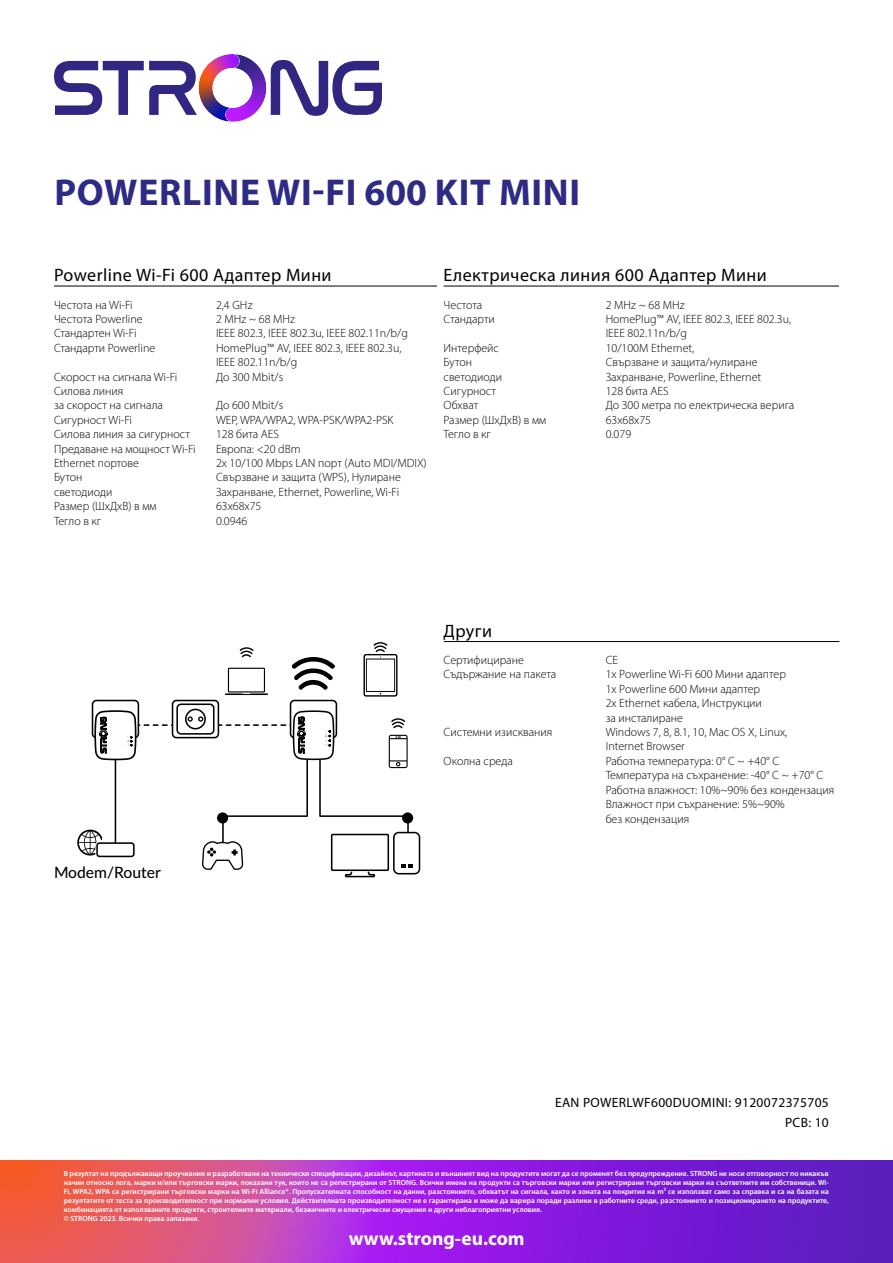
<style>
.page{position:relative;width:893px;height:1263px;background:#fff}
.page>*{position:absolute;margin:0;border:0;box-sizing:border-box;transform-origin:0 0}
.t1{font:700 37.5px "Myriad Pro";letter-spacing:.02em;color:#2e2b85}
.t2{font:700 19.5px "Myriad Pro";color:#fff}
.t3{font:18px "Myriad Pro";letter-spacing:.025em;color:#000}
.t4{font:500 15.6px "Lato";color:#000}
.t5{font:13.5px/19.2px "Myriad Pro";letter-spacing:.025em;color:#000;text-align:right}
.t6{font:300 12px/14.4px "Myriad Pro";color:#000}
.t7{font:600 7.5px/9px "Myriad Pro";color:#fff}
</style>
<div class="page">
<img style="left:0;top:1161px;width:893px;height:102px">
<svg style="left:271px;top:60px;width:111px;height:56px"></svg>
<svg style="left:54px;top:54px;width:198px;height:68px"></svg>
<div style="left:290px;top:700px;width:47px;height:38px;border:2px solid #020203;border-radius:4px"></div>
<div style="left:92px;top:700px;width:47px;height:38px;border:2px solid #020203;border-radius:4px"></div>
<div style="left:172px;top:700px;width:47px;height:38px;border:2px solid #020203;border-radius:4px"></div>
<div style="left:176px;top:703px;width:39px;height:32px;border:2px solid #020203;border-radius:4px"></div>
<hr style="left:306px;top:760px;width:2px;height:55px;background:#000">
<hr style="left:319px;top:760px;width:2px;height:55px;background:#000">
<hr style="left:222px;top:815px;width:2px;height:27px;background:#000">
<svg style="left:407px;top:823px;width:2px;height:8px"></svg>
<hr style="left:223px;top:815px;width:84px;height:2px;background:#020203">
<hr style="left:320px;top:815px;width:88px;height:2px;background:#000">
<hr style="left:115px;top:759px;width:1px;height:84px;background:#000">
<div style="left:96px;top:842px;width:39px;height:15px;border:2px solid #020203;border-radius:2px"></div>
<div style="left:393px;top:832px;width:27px;height:42px;border:2px solid #020203;border-radius:5px"></div>
<svg style="left:401px;top:864px;width:11px;height:4px"></svg>
<div style="left:345px;top:874px;width:30px;height:3px;background:#fff;border:2px solid #020203"></div>
<div style="left:331px;top:834px;width:58px;height:37px;border:2px solid #020203"></div>
<svg style="left:363px;top:642px;width:34px;height:55px"></svg>
<svg style="left:225px;top:668px;width:43px;height:27px"></svg>
<svg style="left:240px;top:647px;width:14px;height:10px"></svg>
<svg style="left:389px;top:735px;width:19px;height:33px"></svg>
<svg style="left:391px;top:718px;width:14px;height:10px"></svg>
<svg style="left:292px;top:657px;width:43px;height:33px"></svg>
<svg style="left:202px;top:840px;width:42px;height:30px"></svg>
<div style="left:218px;top:813px;width:9px;height:10px;background:#000;border-radius:50%"></div>
<div style="left:217px;top:812px;width:11px;height:11px;border:2px solid #020203;border-radius:50%"></div>
<div style="left:403px;top:813px;width:9px;height:10px;background:#000;border-radius:50%"></div>
<div style="left:402px;top:812px;width:11px;height:11px;border:2px solid #020203;border-radius:50%"></div>
<svg style="left:77px;top:830px;width:25px;height:25px"></svg>
<svg style="left:94px;top:709px;width:241px;height:52px"></svg>
<hr style="left:54px;top:286px;width:383px;height:1px;background:#000">
<hr style="left:444px;top:286px;width:395px;height:1px;background:#000">
<hr style="left:444px;top:641px;width:395px;height:1px;background:#000">
<h1 class="t1" style="left:54px;top:178px;width:527px">POWERLINE WI-FI 600 KIT MINI</h1>
<h3 class="t3" style="left:54px;top:269px;width:279px">Powerline Wi-Fi 600 Адаптер Мини</h3>
<p class="t6" style="left:54px;top:298px;width:80px">Честота на Wi-Fi</p>
<p class="t6" style="left:216px;top:298px;width:38px">2,4 GHz</p>
<p class="t6" style="left:54px;top:313px;width:90px">Честота Powerline</p>
<p class="t6" style="left:216px;top:313px;width:81px">2 MHz ~ 68 MHz</p>
<p class="t6" style="left:54px;top:327px;width:84px">Стандартен Wi-Fi</p>
<p class="t6" style="left:216px;top:327px;width:193px">IEEE 802.3, IEEE 802.3u, IEEE 802.11n/b/g</p>
<p class="t6" style="left:54px;top:342px;width:103px">Стандарти Powerline</p>
<p class="t6" style="left:216px;top:342px;width:187px">HomePlug™ AV, IEEE 802.3, IEEE 802.3u,<br>IEEE 802.11n/b/g</p>
<p class="t6" style="left:54px;top:370px;width:125px">Скорост на сигнала Wi-Fi</p>
<p class="t6" style="left:216px;top:370px;width:69px">До 300 Mbit/s</p>
<p class="t6" style="left:54px;top:385px;width:111px">Силова линия<br>за скорост на сигнала</p>
<p class="t6" style="left:216px;top:399px;width:69px">До 600 Mbit/s</p>
<p class="t6" style="left:54px;top:414px;width:80px">Сигурност Wi-Fi</p>
<p class="t6" style="left:216px;top:414px;width:179px">WEP, WPA/WPA2, WPA-PSK/WPA2-PSK</p>
<p class="t6" style="left:54px;top:428px;width:137px">Силова линия за сигурност</p>
<p class="t6" style="left:216px;top:428px;width:65px">128 бита AES</p>
<p class="t6" style="left:54px;top:442px;width:143px">Предаване на мощност Wi-Fi</p>
<p class="t6" style="left:216px;top:442px;width:86px">Европа: &lt;20 dBm</p>
<p class="t6" style="left:54px;top:457px;width:87px">Ethernet портове</p>
<p class="t6" style="left:216px;top:457px;width:212px">2x 10/100 Mbps LAN порт (Auto MDI/MDIX)</p>
<p class="t6" style="left:54px;top:471px;width:30px">Бутон</p>
<p class="t6" style="left:216px;top:471px;width:186px">Свързване и защита (WPS), Нулиране</p>
<p class="t6" style="left:54px;top:486px;width:60px">светодиоди</p>
<p class="t6" style="left:216px;top:486px;width:185px">Захранване, Ethernet, Powerline, Wi-Fi</p>
<p class="t6" style="left:54px;top:500px;width:104px">Размер (ШxДxВ) в мм</p>
<p class="t6" style="left:216px;top:500px;width:47px">63x68x75</p>
<p class="t6" style="left:54px;top:514px;width:49px">Тегло в кг</p>
<p class="t6" style="left:216px;top:514px;width:33px">0.0946</p>
<h3 class="t3" style="left:444px;top:269px;width:325px">Електрическа линия 600 Адаптер Мини</h3>
<p class="t6" style="left:444px;top:298px;width:40px">Честота</p>
<p class="t6" style="left:606px;top:298px;width:81px">2 MHz ~ 68 MHz</p>
<p class="t6" style="left:444px;top:313px;width:53px">Стандарти</p>
<p class="t6" style="left:606px;top:313px;width:187px">HomePlug™ AV, IEEE 802.3, IEEE 802.3u,<br>IEEE 802.11n/b/g</p>
<p class="t6" style="left:444px;top:342px;width:57px">Интерфейс</p>
<p class="t6" style="left:606px;top:342px;width:90px">10/100M Ethernet,</p>
<p class="t6" style="left:444px;top:356px;width:30px">Бутон</p>
<p class="t6" style="left:606px;top:356px;width:153px">Свързване и защита/нулиране</p>
<p class="t6" style="left:444px;top:370px;width:60px">светодиоди</p>
<p class="t6" style="left:606px;top:370px;width:157px">Захранване, Powerline, Ethernet</p>
<p class="t6" style="left:444px;top:385px;width:54px">Сигурност</p>
<p class="t6" style="left:606px;top:385px;width:65px">128 бита AES</p>
<p class="t6" style="left:444px;top:399px;width:36px">Обхват</p>
<p class="t6" style="left:606px;top:399px;width:190px">До 300 метра по електрическа верига</p>
<p class="t6" style="left:444px;top:414px;width:104px">Размер (ШxДxВ) в мм</p>
<p class="t6" style="left:606px;top:414px;width:47px">63x68x75</p>
<p class="t6" style="left:444px;top:428px;width:49px">Тегло в кг</p>
<p class="t6" style="left:606px;top:428px;width:27px">0.079</p>
<h3 class="t4" style="left:54px;top:863px;width:108px">Modem/Router</h3>
<h3 class="t3" style="left:444px;top:624px;width:50px">Други</h3>
<p class="t6" style="left:444px;top:654px;width:82px">Сертифициране</p>
<p class="t6" style="left:606px;top:654px;width:14px">CE</p>
<p class="t6" style="left:444px;top:668px;width:114px">Съдържание на пакета</p>
<p class="t6" style="left:606px;top:668px;width:182px">1x Powerline Wi-Fi 600 Мини адаптер<br>1x Powerline 600 Мини адаптер<br>2x Ethernet кабела, Инструкции<br>за инсталиране</p>
<p class="t6" style="left:444px;top:726px;width:110px">Системни изисквания</p>
<p class="t6" style="left:606px;top:726px;width:183px">Windows 7, 8, 8.1, 10, Mac OS X, Linux,<br>Internet Browser</p>
<p class="t6" style="left:444px;top:755px;width:71px">Околна среда</p>
<p class="t6" style="left:606px;top:755px;width:230px">Работна температура: 0° C ~ +40° C Температура на съхранение: -40° C ~ +70° C Работна влажност: 10%~90% без кондензация Влажност при съхранение: 5%~90%<br>без кондензация</p>
<p class="t5" style="left:555px;top:1094px;width:275px">EAN POWERLWF600DUOMINI: 9120072375705<br>PCB: 10</p>
<p class="t7" style="left:64px;top:1170px;width:767px">В резултат на продължаващи проучвания и разработване на технически спецификации, дизайнът, картината и външният вид на продуктите могат да се променят без предупреждение. STRONG не носи отговорност по никакъв начин относно лога, марки и/или търговски марки, показани тук, които не са регистрирани от STRONG. Всички имена на продукти са търговски марки или регистрирани търговски марки на съответните им собственици. Wi-Fi, WPA2, WPA са регистрирани търговски марки на Wi-Fi Alliance®. Пропускателната способност на данни, разстоянието, обхватът на сигнала, както и зоната на покритие на m² се използват само за справка и са на базата на резултатите от теста за производителност при нормални условия. Действителната производителност не е гарантирана и може да варира поради разлики в работните среди, разстоянието и позиционирането на продуктите, комбинацията от използваните продукти, строителните материали, безжичните и електрически смущения и други неблагоприятни условия.<br>© STRONG 2023. Всички права запазени.</p>
<h2 class="t2" style="left:380px;top:1229px;width:130px">www.strong.tv</h2>
<h2 class="t2" style="left:349px;top:1231px;width:178px">www.strong-eu.com</h2>
</div>
